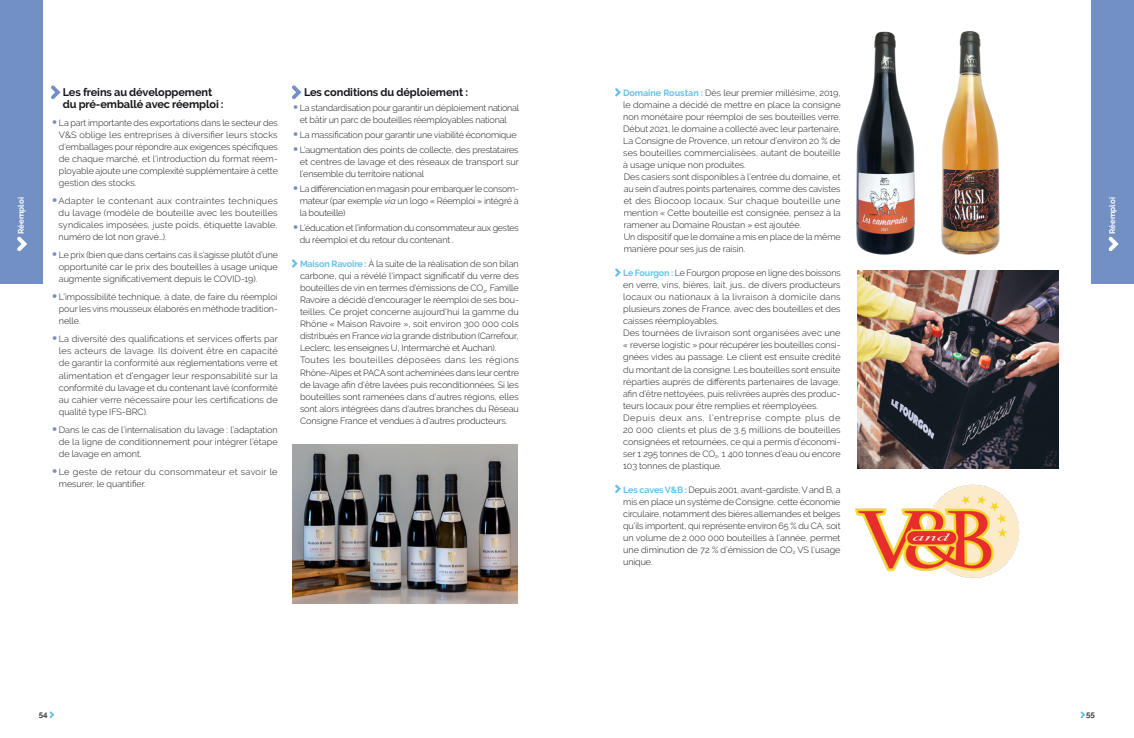
<style>
.page{position:relative;width:1134px;height:738px;background:#fff}
.page>*{position:absolute;margin:0;border:0;box-sizing:border-box;transform-origin:0 0}
.t1{font:700 11px/12px "Raleway";letter-spacing:-.01em;color:#1a171c}
.t2{font:300 9px/12px "Raleway";letter-spacing:-.005em;color:#1a171c;text-align:justify}
.t3{font:300 9px/12px "Raleway";letter-spacing:.025em;color:#1a171c}
.t4{font:700 8px "Raleway";color:#fff}
.t5{font:700 8px "Raleway";color:#3e3d40}
.s1{font-weight:500;font-size:20px;color:#7390c4}
.s2{font-style:italic}
.s3{font-weight:700;color:#65c0e9}
</style>
<div class="page">
<div style="left:0;top:0;width:43px;height:283px;background:#7390c4"></div>
<div style="left:1091px;top:0;width:43px;height:283px;background:#7390c4"></div>
<img style="left:941px;top:31px;width:59px;height:224px">
<img style="left:856px;top:31px;width:59px;height:224px">
<svg style="left:51px;top:85px;width:10px;height:14px"></svg>
<svg style="left:292px;top:85px;width:9px;height:14px"></svg>
<svg style="left:292px;top:259px;width:6px;height:8px"></svg>
<img style="left:292px;top:444px;width:225px;height:159px">
<svg style="left:615px;top:88px;width:6px;height:8px"></svg>
<svg style="left:615px;top:268px;width:6px;height:8px"></svg>
<svg style="left:615px;top:484px;width:6px;height:8px"></svg>
<svg style="left:17px;top:236px;width:10px;height:15px"></svg>
<svg style="left:1108px;top:236px;width:11px;height:15px"></svg>
<img style="left:857px;top:270px;width:201px;height:198px">
<img style="left:855px;top:484px;width:165px;height:94px">
<svg style="left:1080px;top:711px;width:5px;height:6px"></svg>
<svg style="left:50px;top:711px;width:4px;height:6px"></svg>
<p class="t1" style="left:63px;top:86px;width:162px">Les freins au développement du pré-emballé avec réemploi :</p>
<p class="t2" style="left:59px;top:117px;width:220px;text-indent:-8px"><span class="s1">•</span> La part importante des exportations dans le secteur des V&amp;S oblige les entreprises à diversifier leurs stocks d'emballages pour répondre aux exigences spécifiques de chaque marché, et l'introduction du format réem&shy;ployable ajoute une complexité supplémentaire à cette gestion des stocks.</p>
<p class="t2" style="left:59px;top:195px;width:221px;text-indent:-8px"><span class="s1">•</span> Adapter le contenant aux contraintes techniques du lavage (modèle de bouteille avec les bouteilles syndicales imposées, juste poids, étiquette lavable, numéro de lot non gravé…).</p>
<p class="t2" style="left:59px;top:249px;width:221px;text-indent:-8px"><span class="s1">•</span>Le prix (bien que dans certains cas il s’agisse plutôt d’une opportunité car le prix des bouteilles à usage unique augmente significativement depuis le COVID-19).</p>
<p class="t2" style="left:59px;top:291px;width:220px;text-indent:-8px"><span class="s1">•</span> L'impossibilité technique, à date, de faire du réemploi pour les vins mousseux élaborés en méthode tradition&shy;nelle.</p>
<p class="t2" style="left:59px;top:333px;width:221px;text-indent:-8px"><span class="s1">•</span> La diversité des qualifications et services offerts par les acteurs de lavage. Ils doivent être en capacité de garantir la conformité aux réglementations verre et alimentation et d’engager leur responsabilité sur la conformité du lavage et du contenant lavé (conformité au cahier verre nécessaire pour les certifications de qualité type IFS-BRC).</p>
<p class="t2" style="left:59px;top:423px;width:221px;text-indent:-8px"><span class="s1">•</span> Dans le cas de l’internalisation du lavage : l’adaptation de la ligne de conditionnement pour intégrer l’étape de lavage en amont.</p>
<p class="t3" style="left:59px;top:465px;width:220px;text-indent:-8px"><span class="s1">•</span> Le geste de retour du consommateur et savoir le mesurer, le quantifier.</p>
<p class="t1" style="left:304px;top:86px;width:166px">Les conditions du déploiement :</p>
<p class="t2" style="left:292px;top:102px;width:229px;text-align:center"><span class="s1">•</span> La standardisation pour garantir un déploiement national et bâtir un parc de bouteilles réemployables national</p>
<p class="t2" style="left:292px;top:129px;width:226px"><span class="s1">•</span>La massification pour garantir une viabilité économique</p>
<p class="t2" style="left:300px;top:144px;width:221px;text-indent:-8px"><span class="s1">•</span> L'augmentation des points de collecte, des prestataires et centres de lavage et des réseaux de transport sur l’ensemble du territoire national</p>
<p class="t2" style="left:300px;top:183px;width:220px;text-indent:-8px"><span class="s1">•</span> La différenciation en magasin pour embarquer le consom&shy;mateur (par exemple <span class="s2">via</span> un logo « Réemploi » intégré à la bouteille)</p>
<p class="t2" style="left:300px;top:222px;width:221px;text-indent:-8px"><span class="s1">•</span> L’éducation et l’information du consommateur aux gestes du réemploi et du retour du contenant .</p>
<p class="t2" style="left:300px;top:258px;width:220px;text-align:left"><span class="s3">Maison Ravoire :</span> À la suite de la réalisation de son bilan carbone, qui a révélé l'impact significatif du verre des bouteilles de vin en termes d'émissions de CO<sub>2</sub>, Famille Ravoire a décidé d'encourager le réemploi de ses bou&shy;teilles. Ce projet concerne aujourd'hui la gamme du Rhône « Maison Ravoire », soit environ 300 000 cols distribués en France <span class="s2">via</span> la grande distribution (Carrefour, Leclerc, les enseignes U, Intermarché et Auchan).<br>Toutes les bouteilles déposées dans les régions Rhône-Alpes et PACA sont acheminées dans leur centre de lavage afin d'être lavées puis reconditionnées. Si les bouteilles sont ramenées dans d'autres régions, elles sont alors intégrées dans d'autres branches du Réseau Consigne France et vendues à d'autres producteurs.</p>
<p class="t2" style="left:623px;top:87px;width:219px;text-align:left"><span class="s3">Domaine Roustan :</span> Dès leur premier millésime, 2019, le domaine a décidé de mettre en place la consigne non monétaire pour réemploi de ses bouteilles verre.<br>Début 2021, le domaine a collecté avec leur partenaire, La Consigne de Provence, un retour d’environ 20 % de ses bouteilles commercialisées, autant de bouteille à usage unique non produites.<br>Des casiers sont disponibles à l’entrée du domaine, et au sein d’autres points partenaires, comme des cavistes et des Biocoop locaux. Sur chaque bouteille une mention « Cette bouteille est consignée, pensez à la ramener au Domaine Roustan » est ajoutée.<br>Un dispositif que le domaine a mis en place de la même manière pour ses jus de raisin.</p>
<p class="t2" style="left:623px;top:267px;width:219px;text-align:left"><span class="s3">Le Fourgon :</span> Le Fourgon propose en ligne des boissons en verre, vins, bières, lait, jus… de divers producteurs locaux ou nationaux à la livraison à domicile dans plusieurs zones de France, avec des bouteilles et des caisses réemployables.<br>Des tournées de livraison sont organisées avec une « reverse logistic » pour récupérer les bouteilles consi&shy;gnées vides au passage. Le client est ensuite crédité du montant de la consigne. Les bouteilles sont ensuite réparties auprès de différents partenaires de lavage, afin d’être nettoyées, puis relivrées auprès des produc&shy;teurs locaux pour être remplies et réemployées.<br>Depuis deux ans, l’entreprise compte plus de 20 000 clients et plus de 3,5 millions de bouteilles consignées et retournées, ce qui a permis d’économi&shy;ser 1 295 tonnes de CO<sub>2</sub>, 1 400 tonnes d’eau ou encore 103 tonnes de plastique.</p>
<p class="t2" style="left:623px;top:483px;width:219px"><span class="s3">Les caves V&amp;B :</span> Depuis 2001, avant-gardiste, V and B, a mis en place un système de Consigne, cette économie circulaire, notamment des bières allemandes et belges qu'ils importent, qui représente environ 65 % du CA, soit un volume de 2 000 000 bouteilles à l’année, permet une diminution de 72 % d’émission de CO<sub>2</sub> VS l’usage unique.</p>
<p class="t4" style="left:16px;top:234px;width:38px;rotate:-90deg">Réemploi</p>
<p class="t4" style="left:1108px;top:234px;width:38px;rotate:-90deg">Réemploi</p>
<p class="t5" style="left:39px;top:709px;width:10px">54</p>
<p class="t5" style="left:1086px;top:709px;width:10px">55</p>
</div>
